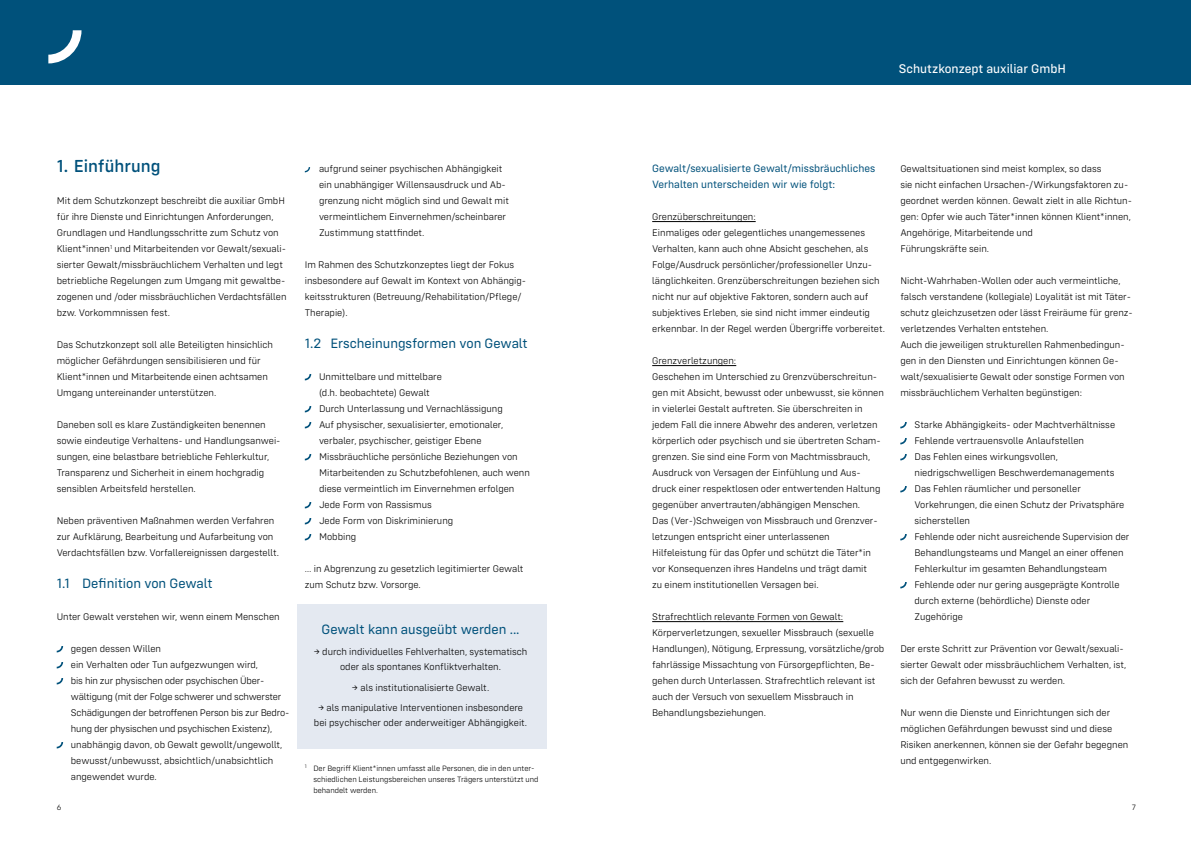
<style>
.page{position:relative;width:1191px;height:842px;background:#fff}
.page>*{position:absolute;margin:0;border:0;box-sizing:border-box;transform-origin:0 0}
.t1{font:500 18px "Config Rounded";color:#00517b}
.t2{font:14px "Config Rounded";color:#00517b}
.t3{font:13px "Config Rounded Text";color:#fff}
.t4{font:11px/16px "Config Rounded";color:#00517b}
.t5{font:300 10px/16px "Config Rounded";color:#000}
.t6{font:300 8px/11px "Config Rounded";color:#000}
</style>
<div class="page">
<div style="left:0;top:0;width:1191px;height:85px;background:#00517b"></div>
<svg style="left:48px;top:30px;width:33px;height:33px"></svg>
<svg style="left:305px;top:167px;width:5px;height:5px"></svg>
<svg style="left:305px;top:374px;width:6px;height:6px"></svg>
<svg style="left:305px;top:406px;width:6px;height:6px"></svg>
<svg style="left:305px;top:422px;width:6px;height:6px"></svg>
<svg style="left:305px;top:454px;width:6px;height:6px"></svg>
<svg style="left:305px;top:502px;width:6px;height:6px"></svg>
<svg style="left:305px;top:518px;width:6px;height:6px"></svg>
<svg style="left:305px;top:534px;width:6px;height:6px"></svg>
<svg style="left:57px;top:646px;width:6px;height:6px"></svg>
<svg style="left:57px;top:662px;width:6px;height:6px"></svg>
<svg style="left:57px;top:678px;width:6px;height:6px"></svg>
<svg style="left:57px;top:742px;width:6px;height:6px"></svg>
<hr style="left:652px;top:221px;width:103px;height:1px;background:#000">
<hr style="left:652px;top:365px;width:84px;height:1px;background:#000">
<hr style="left:652px;top:621px;width:191px;height:1px;background:#000">
<div style="left:297px;top:604px;width:250px;height:145px;background:#e4e9f1"></div>
<svg style="left:900px;top:422px;width:6px;height:6px"></svg>
<svg style="left:900px;top:438px;width:6px;height:6px"></svg>
<svg style="left:900px;top:454px;width:6px;height:6px"></svg>
<svg style="left:900px;top:486px;width:6px;height:6px"></svg>
<svg style="left:900px;top:534px;width:6px;height:6px"></svg>
<svg style="left:900px;top:582px;width:6px;height:6px"></svg>
<h1 class="t1" style="left:57px;top:156px;width:105px">1. Einführung</h1>
<p class="t5" style="left:57px;top:193px;width:231px">Mit dem Schutzkonzept beschreibt die auxiliar GmbH für ihre Dienste und Einrichtungen Anforderungen, Grundlagen und Handlungsschritte zum Schutz von Klient*innen<sup>1</sup> und Mitarbeitenden vor Gewalt/sexuali&shy;sierter Gewalt/missbräuchlichem Verhalten und legt betriebliche Regelungen zum Umgang mit gewaltbe&shy;zogenen und /oder missbräuchlichen Verdachtsfällen bzw. Vorkommnissen fest.</p>
<p class="t5" style="left:57px;top:337px;width:218px">Das Schutzkonzept soll alle Beteiligten hinsichlich möglicher Gefährdungen sensibilisieren und für Klient*innen und Mitarbeitende einen achtsamen Umgang untereinander unterstützen.</p>
<p class="t5" style="left:57px;top:417px;width:225px">Daneben soll es klare Zuständigkeiten benennen sowie eindeutige Verhaltens- und Handlungsanwei&shy;sungen, eine belastbare betriebliche Fehlerkultur, Transparenz und Sicherheit in einem hochgradig sensiblen Arbeitsfeld herstellen.</p>
<p class="t5" style="left:57px;top:513px;width:224px">Neben präventiven Maßnahmen werden Verfahren zur Aufklärung, Bearbeitung und Aufarbeitung von<br>Verdachtsfällen bzw. Vorfallereignissen dargestellt.</p>
<h2 class="t2" style="left:57px;top:576px;width:157px">1.1 Definition von Gewalt</h2>
<p class="t5" style="left:57px;top:609px;width:224px">Unter Gewalt verstehen wir, wenn einem Menschen</p>
<p class="t5" style="left:71px;top:641px;width:220px">gegen dessen Willen<br>ein Verhalten oder Tun aufgezwungen wird,<br>bis hin zur physischen oder psychischen Über&shy;wältigung (mit der Folge schwerer und schwerster Schädigungen der betroffenen Person bis zur Bedro&shy;hung der physischen und psychischen Existenz), unabhängig davon, ob Gewalt gewollt/ungewollt, bewusst/unbewusst, absichtlich/unabsichtlich angewendet wurde.</p>
<p class="t5" style="left:319px;top:161px;width:191px">aufgrund seiner psychischen Abhängigkeit ein unabhängiger Willensausdruck und Ab&shy;grenzung nicht möglich sind und Gewalt mit vermeintlichem Einvernehmen/scheinbarer Zustimmung stattfindet.</p>
<p class="t5" style="left:305px;top:257px;width:223px">Im Rahmen des Schutzkonzeptes liegt der Fokus insbesondere auf Gewalt im Kontext von Abhängig&shy;keitsstrukturen (Betreuung/Rehabilitation/Pflege/ Therapie).</p>
<h2 class="t2" style="left:305px;top:336px;width:224px">1.2 Erscheinungsformen von Gewalt</h2>
<p class="t5" style="left:319px;top:369px;width:212px">Unmittelbare und mittelbare<br>(d.h. beobachtete) Gewalt<br>Durch Unterlassung und Vernachlässigung<br>Auf physischer, sexualisierter, emotionaler, verbaler, psychischer, geistiger Ebene Missbräuchliche persönliche Beziehungen von Mitarbeitenden zu Schutzbefohlenen, auch wenn diese vermeintlich im Einvernehmen erfolgen Jede Form von Rassismus<br>Jede Form von Diskriminierung<br>Mobbing</p>
<p class="t5" style="left:305px;top:561px;width:220px">… in Abgrenzung zu gesetzlich legitimierter Gewalt zum Schutz bzw. Vorsorge.</p>
<h2 class="t2" style="left:321px;top:622px;width:199px">Gewalt kann ausgeübt werden ...</h2>
<p class="t5" style="left:314px;top:644px;width:215px;line-height:15px;text-align:center">→ durch individuelles Fehlverhalten, systematisch oder als spontanes Konfliktverhalten.</p>
<p class="t5" style="left:352px;top:679px;width:139px">→ als institutionalisierte Gewalt.</p>
<p class="t5" style="left:314px;top:701px;width:215px;line-height:15px;text-align:center">→ als manipulative Interventionen insbesondere bei psychischer oder anderweitiger Abhängigkeit.</p>
<p class="t6" style="left:313px;top:763px;width:227px;text-indent:-9px"><sup>1</sup> Der Begriff Klient*innen umfasst alle Personen, die in den unter&shy;schiedlichen Leistungsbereichen unseres Trägers unterstützt und behandelt werden.</p>
<h3 class="t3" style="left:899px;top:62px;width:169px">Schutzkonzept auxiliar GmbH</h3>
<p class="t4" style="left:652px;top:161px;width:225px">Gewalt/sexualisierte Gewalt/missbräuchliches<br>Verhalten unterscheiden wir wie folgt:</p>
<p class="t5" style="left:652px;top:209px;width:234px">Grenzüberschreitungen:<br>Einmaliges oder gelegentliches unangemessenes Verhalten, kann auch ohne Absicht geschehen, als Folge/Ausdruck persönlicher/professioneller Unzu&shy;länglichkeiten. Grenzüberschreitungen beziehen sich nicht nur auf objektive Faktoren, sondern auch auf subjektives Erleben, sie sind nicht immer eindeutig erkennbar. In der Regel werden Übergriffe vorbereitet.</p>
<p class="t5" style="left:652px;top:353px;width:233px">Grenzverletzungen:<br>Geschehen im Unterschied zu Grenzvüberschreitun&shy;gen mit Absicht, bewusst oder unbewusst, sie können in vielerlei Gestalt auftreten. Sie überschreiten in jedem Fall die innere Abwehr des anderen, verletzen körperlich oder psychisch und sie übertreten Scham&shy;grenzen. Sie sind eine Form von Machtmissbrauch, Ausdruck von Versagen der Einfühlung und Aus&shy;druck einer respektlosen oder entwertenden Haltung gegenüber anvertrauten/abhängigen Menschen.<br>Das (Ver-)Schweigen von Missbrauch und Grenzver&shy;letzungen entspricht einer unterlassenen Hilfeleistung für das Opfer und schützt die Täter*in vor Konsequenzen ihres Handelns und trägt damit<br>zu einem institutionellen Versagen bei.</p>
<p class="t5" style="left:652px;top:609px;width:233px">Strafrechtlich relevante Formen von Gewalt:<br>Körperverletzungen, sexueller Missbrauch (sexuelle Handlungen), Nötigung, Erpressung, vorsätzliche/grob fahrlässige Missachtung von Fürsorgepflichten, Be&shy;gehen durch Unterlassen. Strafrechtlich relevant ist auch der Versuch von sexuellem Missbrauch in Behandlungsbeziehungen.</p>
<p class="t5" style="left:900px;top:161px;width:233px">Gewaltsituationen sind meist komplex, so dass<br>sie nicht einfachen Ursachen-/Wirkungsfaktoren zu&shy;geordnet werden können. Gewalt zielt in alle Richtun&shy;gen: Opfer wie auch Täter*innen können Klient*innen, Angehörige, Mitarbeitende und<br>Führungskräfte sein.</p>
<p class="t5" style="left:900px;top:273px;width:234px">Nicht-Wahrhaben-Wollen oder auch vermeintliche, falsch verstandene (kollegiale) Loyalität ist mit Täter&shy;schutz gleichzusetzen oder lässt Freiräume für grenz&shy;verletzendes Verhalten entstehen.<br>Auch die jeweiligen strukturellen Rahmenbedingun&shy;gen in den Diensten und Einrichtungen können Ge&shy;walt/sexualisierte Gewalt oder sonstige Formen von missbräuchlichem Verhalten begünstigen:</p>
<p class="t5" style="left:914px;top:417px;width:216px">Starke Abhängigkeits- oder Machtverhältnisse Fehlende vertrauensvolle Anlaufstellen<br>Das Fehlen eines wirkungsvollen, niedrigschwelligen Beschwerdemanagements Das Fehlen räumlicher und personeller Vorkehrungen, die einen Schutz der Privatsphäre sicherstellen<br>Fehlende oder nicht ausreichende Supervision der Behandlungsteams und Mangel an einer offenen Fehlerkultur im gesamten Behandlungsteam Fehlende oder nur gering ausgeprägte Kontrolle durch externe (behördliche) Dienste oder Zugehörige</p>
<p class="t5" style="left:900px;top:641px;width:227px">Der erste Schritt zur Prävention vor Gewalt/sexuali&shy;sierter Gewalt oder missbräuchlichem Verhalten, ist, sich der Gefahren bewusst zu werden.</p>
<p class="t5" style="left:900px;top:705px;width:229px">Nur wenn die Dienste und Einrichtungen sich der möglichen Gefährdungen bewusst sind und diese Risiken anerkennen, können sie der Gefahr begegnen und entgegenwirken.</p>
<p class="t6" style="left:57px;top:801px;width:6px">6</p>
<p class="t6" style="left:1132px;top:801px;width:6px">7</p>
</div>
